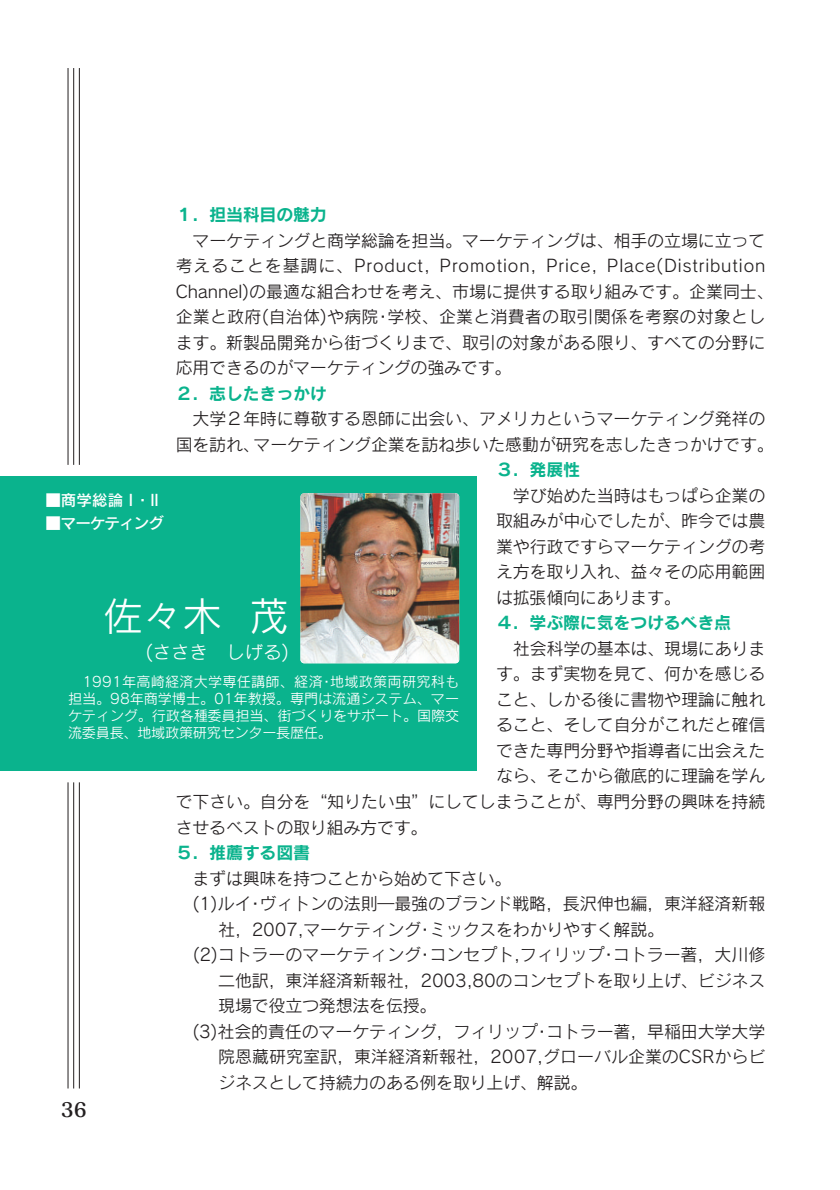
<style>
.page{position:relative;width:840px;height:1190px;background:#fff}
.page>*{position:absolute;margin:0;border:0;box-sizing:border-box;transform-origin:0 0}
.t1{font:39.6px "Rodin CID M";color:#fff}
.t2{font:19.8px "Matisse CID B";color:#231f20}
.t3{font:18.4px "Rodin CID M";color:#fff}
.t4{font:17px/25.6px "Rodin CID M";letter-spacing:-.01em;color:#231f20}
.t5{font:17px "Rodin CID B";letter-spacing:-.015em;color:#0ab38d}
.t6{font:15.6px "Rodin CID DB";letter-spacing:-.07em;color:#fff}
.t7{font:14.2px/17px "Rodin CID M";letter-spacing:-.015em;color:#fff;text-align:justify}
</style>
<div class="page">
<div style="left:0;top:476px;width:476px;height:295px;background:#0ab38d"></div>
<img style="left:300px;top:493px;width:159px;height:170px;border-radius:4px">
<hr style="left:68px;top:68px;width:1px;height:397px;background:#231f20">
<hr style="left:73px;top:68px;width:1px;height:397px;background:#231f20">
<hr style="left:79px;top:68px;width:1px;height:397px;background:#231f20">
<hr style="left:68px;top:782px;width:1px;height:306px;background:#231f20">
<hr style="left:73px;top:782px;width:1px;height:307px;background:#231f20">
<hr style="left:79px;top:782px;width:1px;height:307px;background:#231f20">
<p class="t5" style="left:176px;top:208px;width:153px">１．担当科目の魅力</p>
<p class="t4" style="left:176px;top:230px;width:600px;text-indent:17px">マーケティングと商学総論を担当。マーケティングは、相手の立場に立って考えることを基調に、Product, Promotion, Price, Place(Distribution Channel)の最適な組合わせを考え、市場に提供する取り組みです。企業同士、企業と政府(自治体)や病院･学校、企業と消費者の取引関係を考察の対象とします。新製品開発から街づくりまで、取引の対象がある限り、すべての分野に応用できるのがマーケティングの強みです。</p>
<p class="t5" style="left:176px;top:387px;width:153px">２．志したきっかけ</p>
<p class="t4" style="left:176px;top:408px;width:600px;text-align:center">大学２年時に尊敬する恩師に出会い、アメリカというマーケティング発祥の<br>国を訪れ、マーケティング企業を訪ね歩いた感動が研究を志したきっかけです。</p>
<p class="t5" style="left:496px;top:464px;width:86px">３．発展性</p>
<p class="t4" style="left:496px;top:485px;width:271px;text-align:justify;text-indent:17px">学び始めた当時はもっぱら企業の取組みが中心でしたが、昨今では農業や行政ですらマーケティングの考え方を取り入れ、益々その応用範囲は拡張傾向にあります。</p>
<p class="t5" style="left:496px;top:617px;width:237px">４．学ぶ際に気をつけるべき点</p>
<p class="t4" style="left:513px;top:638px;width:254px">社会科学の基本は、現場にありま</p>
<p class="t4" style="left:496px;top:664px;width:271px">す。まず実物を見て、何かを感じる</p>
<p class="t4" style="left:496px;top:689px;width:271px">こと、しかる後に書物や理論に触れ</p>
<p class="t4" style="left:496px;top:715px;width:271px">ること、そして自分がこれだと確信</p>
<p class="t4" style="left:496px;top:740px;width:271px">できた専門分野や指導者に出会えた</p>
<p class="t4" style="left:496px;top:766px;width:271px">なら、そこから徹底的に理論を学ん</p>
<p class="t4" style="left:176px;top:791px;width:591px">で下さい。自分を“知りたい虫”にしてしまうことが、専門分野の興味を持続</p>
<p class="t4" style="left:176px;top:817px;width:253px">させるベストの取り組み方です。</p>
<p class="t5" style="left:176px;top:846px;width:136px">５．推薦する図書</p>
<p class="t4" style="left:193px;top:868px;width:320px">まずは興味を持つことから始めて下さい。</p>
<p class="t4" style="left:193px;top:893px;width:574px">(1)ルイ･ヴィトンの法則―最強のブランド戦略，長沢伸也編，東洋経済新報</p>
<p class="t4" style="left:218px;top:919px;width:447px">社，2007,マーケティング･ミックスをわかりやすく解説。</p>
<p class="t4" style="left:193px;top:944px;width:574px">(2)コトラーのマーケティング･コンセプト,フィリップ･コトラー著，大川修</p>
<p class="t4" style="left:218px;top:970px;width:549px">二他訳，東洋経済新報社，2003,80のコンセプトを取り上げ、ビジネス</p>
<p class="t4" style="left:218px;top:995px;width:220px">現場で役立つ発想法を伝授。</p>
<p class="t4" style="left:193px;top:1021px;width:574px">(3)社会的責任のマーケティング，フィリップ･コトラー著，早稲田大学大学</p>
<p class="t4" style="left:218px;top:1046px;width:549px">院恩藏研究室訳，東洋経済新報社，2007,グローバル企業のCSRからビ</p>
<p class="t4" style="left:218px;top:1072px;width:371px">ジネスとして持続力のある例を取り上げ、解説。</p>
<p class="t6" style="left:45px;top:495px;width:134px">■商学総論Ⅰ･Ⅱ　</p>
<p class="t6" style="left:45px;top:517px;width:120px">■マーケティング</p>
<h1 class="t1" style="left:103px;top:601px;width:188px">佐々木 茂</h1>
<p class="t3" style="left:145px;top:646px;width:145px">(ささき　しげる)</p>
<p class="t7" style="left:68px;top:675px;width:393px;text-indent:14px">1991年高崎経済大学専任講師、経済･地域政策両研究科も担当。98年商学博士。01年教授。専門は流通システム、マーケティング。行政各種委員担当、街づくりをサポート。国際交流委員長、地域政策研究センター長歴任。</p>
<p class="t2" style="left:61px;top:1102px;width:28px">36</p>
</div>
